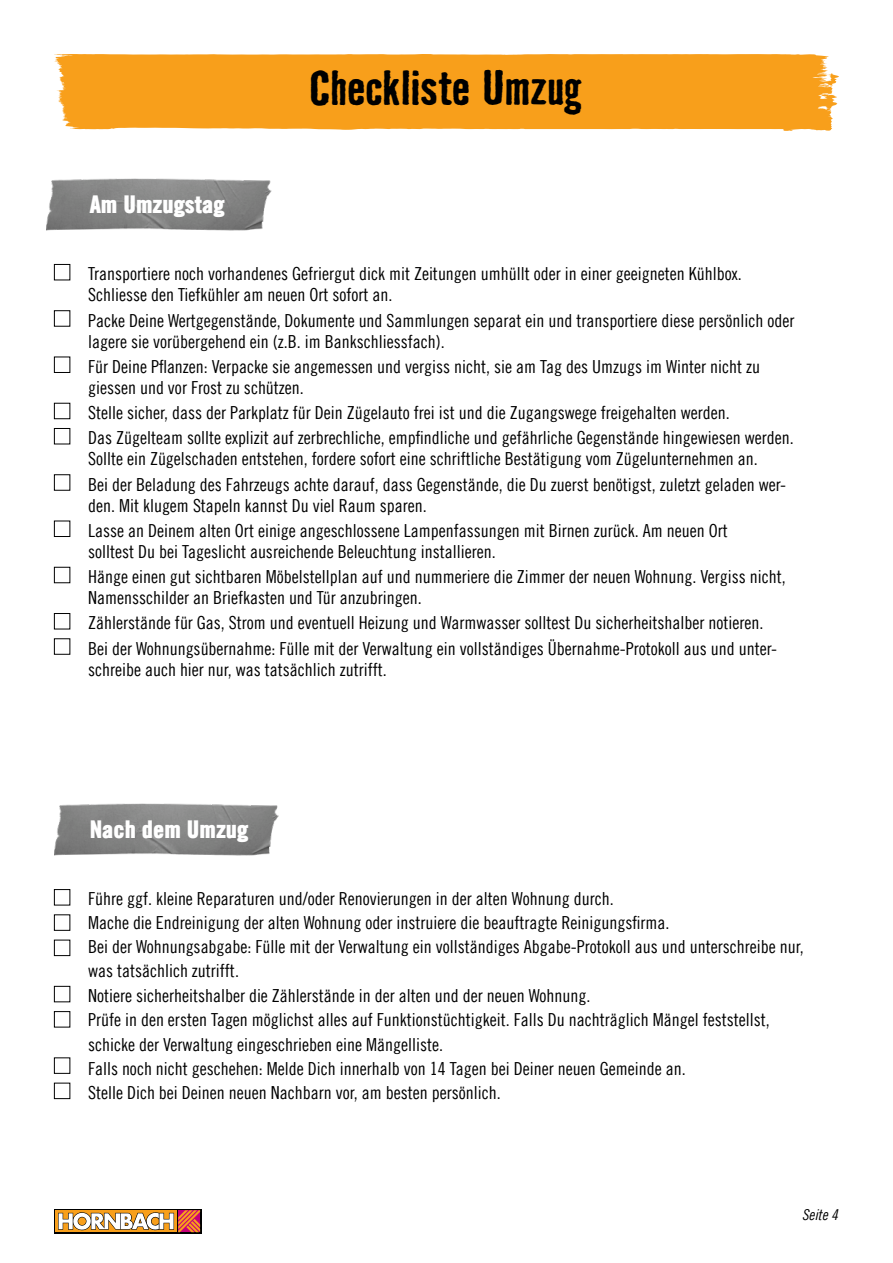
<style>
.page{position:relative;width:893px;height:1263px;background:#fff}
.page>*{position:absolute;margin:0;border:0;box-sizing:border-box;transform-origin:0 0}
.t1{font:700 45px "Bad House Hornbach";letter-spacing:-.015em;color:#000}
.t2{font:24px "Trade Gothic Hornbach Super Bd";color:#fff}
.t3{font:18px/24.2px "Trade Gothic Hornbach Cn 18";color:#000}
.t4{font:15px "Trade Gothic Hornbach Cn 18 Obl";color:#000}
</style>
<div class="page">
<img style="left:54px;top:803px;width:225px;height:53px">
<img style="left:47px;top:178px;width:225px;height:53px">
<svg style="left:54px;top:54px;width:785px;height:77px;background:#f8a427"></svg>
<div style="left:54px;top:264px;width:16px;height:16px;border:1px solid #000"></div>
<div style="left:54px;top:310px;width:16px;height:17px;border:1px solid #000"></div>
<div style="left:54px;top:357px;width:16px;height:16px;border:1px solid #000"></div>
<div style="left:54px;top:403px;width:16px;height:16px;border:1px solid #000"></div>
<div style="left:54px;top:428px;width:16px;height:16px;border:1px solid #000"></div>
<div style="left:54px;top:474px;width:16px;height:17px;border:1px solid #000"></div>
<div style="left:54px;top:521px;width:16px;height:16px;border:1px solid #000"></div>
<div style="left:54px;top:567px;width:16px;height:16px;border:1px solid #000"></div>
<div style="left:54px;top:613px;width:16px;height:16px;border:1px solid #000"></div>
<div style="left:54px;top:638px;width:16px;height:17px;border:1px solid #000"></div>
<div style="left:54px;top:889px;width:16px;height:16px;border:1px solid #000"></div>
<div style="left:54px;top:914px;width:16px;height:17px;border:1px solid #000"></div>
<div style="left:54px;top:940px;width:16px;height:16px;border:1px solid #000"></div>
<div style="left:54px;top:986px;width:16px;height:16px;border:1px solid #000"></div>
<div style="left:54px;top:1011px;width:16px;height:16px;border:1px solid #000"></div>
<div style="left:54px;top:1057px;width:16px;height:17px;border:1px solid #000"></div>
<div style="left:54px;top:1083px;width:16px;height:16px;border:1px solid #000"></div>
<div style="left:54px;top:1209px;width:147px;height:24px;background:#000"></div>
<div style="left:55px;top:1210px;width:122px;height:22px;background:#f89f1b"></div>
<svg style="left:58px;top:1210px;width:142px;height:22px"></svg>
<h2 class="t2" style="left:90px;top:189px;width:136px">Am Umzugstag</h2>
<h1 class="t1" style="left:310px;top:58px;width:275px">Checkliste Umzug</h1>
<p class="t3" style="left:88px;top:263px;width:655px;line-height:21px">Transportiere noch vorhandenes Gefriergut dick mit Zeitungen umhüllt oder in einer geeigneten Kühlbox.<br>Schliesse den Tiefkühler am neuen Ort sofort an.</p>
<p class="t3" style="left:88px;top:310px;width:708px;line-height:21px">Packe Deine Wertgegenstände, Dokumente und Sammlungen separat ein und transportiere diese persönlich oder lagere sie vorübergehend ein (z.B. im Bankschliessfach).</p>
<p class="t3" style="left:88px;top:356px;width:674px;line-height:21px">Für Deine Pflanzen: Verpacke sie angemessen und vergiss nicht, sie am Tag des Umzugs im Winter nicht zu giessen und vor Frost zu schützen.</p>
<p class="t3" style="left:88px;top:400px;width:707px;line-height:25.2px">Stelle sicher, dass der Parkplatz für Dein Zügelauto frei ist und die Zugangswege freigehalten werden.<br>Das Zügelteam sollte explizit auf zerbrechliche, empfindliche und gefährliche Gegenstände hingewiesen werden.</p>
<p class="t3" style="left:88px;top:446px;width:700px;line-height:25.2px">Sollte ein Zügelschaden entstehen, fordere sofort eine schriftliche Bestätigung vom Zügelunternehmen an.<br>Bei der Beladung des Fahrzeugs achte darauf, dass Gegenstände, die Du zuerst benötigst, zuletzt geladen wer-</p>
<p class="t3" style="left:88px;top:493px;width:641px;line-height:25.2px">den. Mit klugem Stapeln kannst Du viel Raum sparen.<br>Lasse an Deinem alten Ort einige angeschlossene Lampenfassungen mit Birnen zurück. Am neuen Ort</p>
<p class="t3" style="left:88px;top:539px;width:699px;line-height:25.2px">solltest Du bei Tageslicht ausreichende Beleuchtung installieren.<br>Hänge einen gut sichtbaren Möbelstellplan auf und nummeriere die Zimmer der neuen Wohnung. Vergiss nicht,</p>
<p class="t3" style="left:88px;top:585px;width:691px;line-height:25.2px">Namensschilder an Briefkasten und Tür anzubringen.<br>Zählerstände für Gas, Strom und eventuell Heizung und Warmwasser solltest Du sicherheitshalber notieren.<br>Bei der Wohnungsübernahme: Fülle mit der Verwaltung ein vollständiges Übernahme-Protokoll aus und unter-</p>
<p class="t3" style="left:88px;top:657px;width:300px">schreibe auch hier nur, was tatsächlich zutrifft.</p>
<h2 class="t2" style="left:90px;top:814px;width:160px">Nach dem Umzug</h2>
<p class="t3" style="left:88px;top:887px;width:717px">Führe ggf. kleine Reparaturen und/oder Renovierungen in der alten Wohnung durch.<br>Mache die Endreinigung der alten Wohnung oder instruiere die beauftragte Reinigungsfirma.<br>Bei der Wohnungsabgabe: Fülle mit der Verwaltung ein vollständiges Abgabe-Protokoll aus und unterschreibe nur, was tatsächlich zutrifft.<br>Notiere sicherheitshalber die Zählerstände in der alten und der neuen Wohnung.<br>Prüfe in den ersten Tagen möglichst alles auf Funktionstüchtigkeit. Falls Du nachträglich Mängel feststellst, schicke der Verwaltung eingeschrieben eine Mängelliste.<br>Falls noch nicht geschehen: Melde Dich innerhalb von 14 Tagen bei Deiner neuen Gemeinde an.<br>Stelle Dich bei Deinen neuen Nachbarn vor, am besten persönlich.</p>
<p class="t4" style="left:803px;top:1205px;width:37px">Seite 4</p>
</div>
